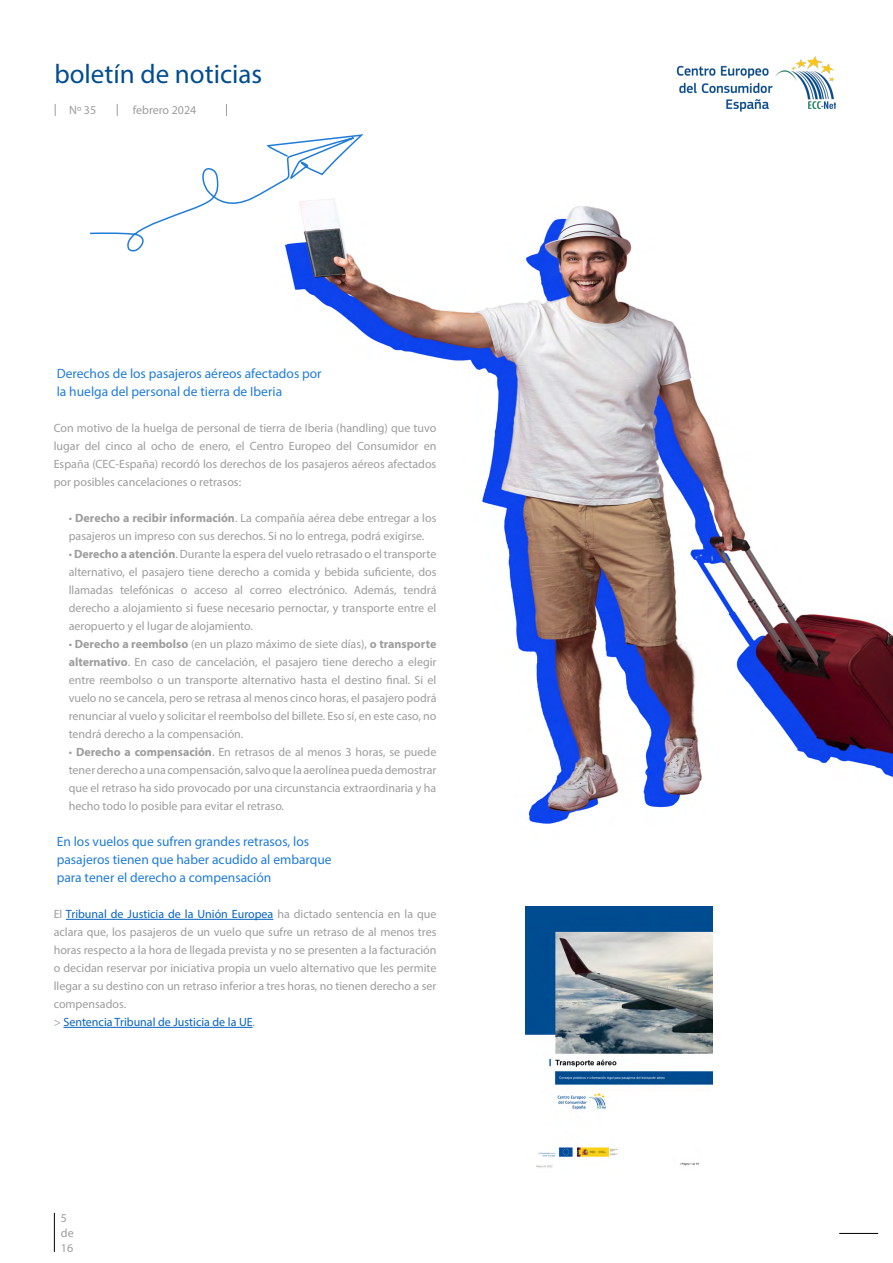
<style>
.page{position:relative;width:893px;height:1263px;background:#fff}
.page>*{position:absolute;margin:0;border:0;box-sizing:border-box;transform-origin:0 0}
.t1{font:27px "Myriad Pro";color:#004c91}
.t2{font:13.5px/18px "Myriad Pro";color:#207cd9}
.t3{font:12px/18px "Myriad Pro";color:#9d9d9d;text-align:justify}
.s1{font-weight:700}
.s2{color:#0563c1}
</style>
<div class="page">
<svg style="left:55px;top:104px;width:1px;height:12px"></svg>
<hr style="left:839px;top:1233px;width:39px;height:1px;background:#000">
<img style="left:676px;top:56px;width:159px;height:56px">
<hr style="left:54px;top:1213px;width:1px;height:39px;background:#000">
<img style="left:287px;top:206px;width:606px;height:618px">
<svg style="left:748px;top:216px;width:93px;height:89px"></svg>
<svg style="left:90px;top:104px;width:281px;height:152px"></svg>
<hr style="left:66px;top:919px;width:207px;height:1px;background:#0563c1">
<hr style="left:63px;top:1027px;width:190px;height:1px;background:#0563c1">
<img style="left:525px;top:907px;width:187px;height:261px">
<h1 class="t1" style="left:54px;top:57px;width:209px">boletín de noticias</h1>
<p class="t3" style="left:69px;top:101px;width:29px">Nº 35</p>
<p class="t3" style="left:133px;top:101px;width:65px">febrero 2024</p>
<p class="t2" style="left:57px;top:364px;width:266px">Derechos de los pasajeros aéreos afectados por la huelga del personal de tierra de Iberia</p>
<p class="t3" style="left:54px;top:419px;width:384px">Con motivo de la huelga de personal de tierra de Iberia (handling) que tuvo lugar del cinco al ocho de enero, el Centro Europeo del Consumidor en España (CEC-España) recordó los derechos de los pasajeros aéreos afectados por posibles cancelaciones o retrasos:</p>
<p class="t3" style="left:69px;top:509px;width:369px">• <span class="s1">Derecho a recibir información</span>. La compañía aérea debe entregar a los pasajeros un impreso con sus derechos. Si no lo entrega, podrá exigirse.</p>
<p class="t3" style="left:69px;top:545px;width:369px">• <span class="s1">Derecho a atención</span>. Durante la espera del vuelo retrasado o el transporte alternativo, el pasajero tiene derecho a comida y bebida suficiente, dos llamadas telefónicas o acceso al correo electrónico. Además, tendrá derecho a alojamiento si fuese necesario pernoctar, y transporte entre el aeropuerto y el lugar de alojamiento.</p>
<p class="t3" style="left:69px;top:635px;width:369px">• <span class="s1">Derecho a reembolso</span> (en un plazo máximo de siete días), <span class="s1">o transporte alternativo</span>. En caso de cancelación, el pasajero tiene derecho a elegir entre reembolso o un transporte alternativo hasta el destino final. Si el vuelo no se cancela, pero se retrasa al menos cinco horas, el pasajero podrá renunciar al vuelo y solicitar el reembolso del billete. Eso sí, en este caso, no tendrá derecho a la compensación.</p>
<p class="t3" style="left:69px;top:743px;width:369px">• <span class="s1">Derecho a compensación</span>. En retrasos de al menos 3 horas, se puede tener derecho a una compensación, salvo que la aerolínea pueda demostrar que el retraso ha sido provocado por una circunstancia extraordinaria y ha hecho todo lo posible para evitar el retraso.</p>
<p class="t2" style="left:57px;top:832px;width:276px">En los vuelos que sufren grandes retrasos, los pasajeros tienen que haber acudido al embarque para tener el derecho a compensación</p>
<p class="t3" style="left:54px;top:905px;width:384px;text-align:left">El <span class="s2">Tribunal de Justicia de la Unión Europea</span> ha dictado sentencia en la que aclara que, los pasajeros de un vuelo que sufre un retraso de al menos tres horas respecto a la hora de llegada prevista y no se presenten a la facturación o decidan reservar por iniciativa propia un vuelo alternativo que les permite llegar a su destino con un retraso inferior a tres horas, no tienen derecho a ser compensados.<br>&gt; <span class="s2">Sentencia Tribunal de Justicia de la UE</span>.</p>
<p class="t3" style="left:61px;top:1210px;width:14px;line-height:15px;text-align:left">5 de<br>16</p>
</div>
